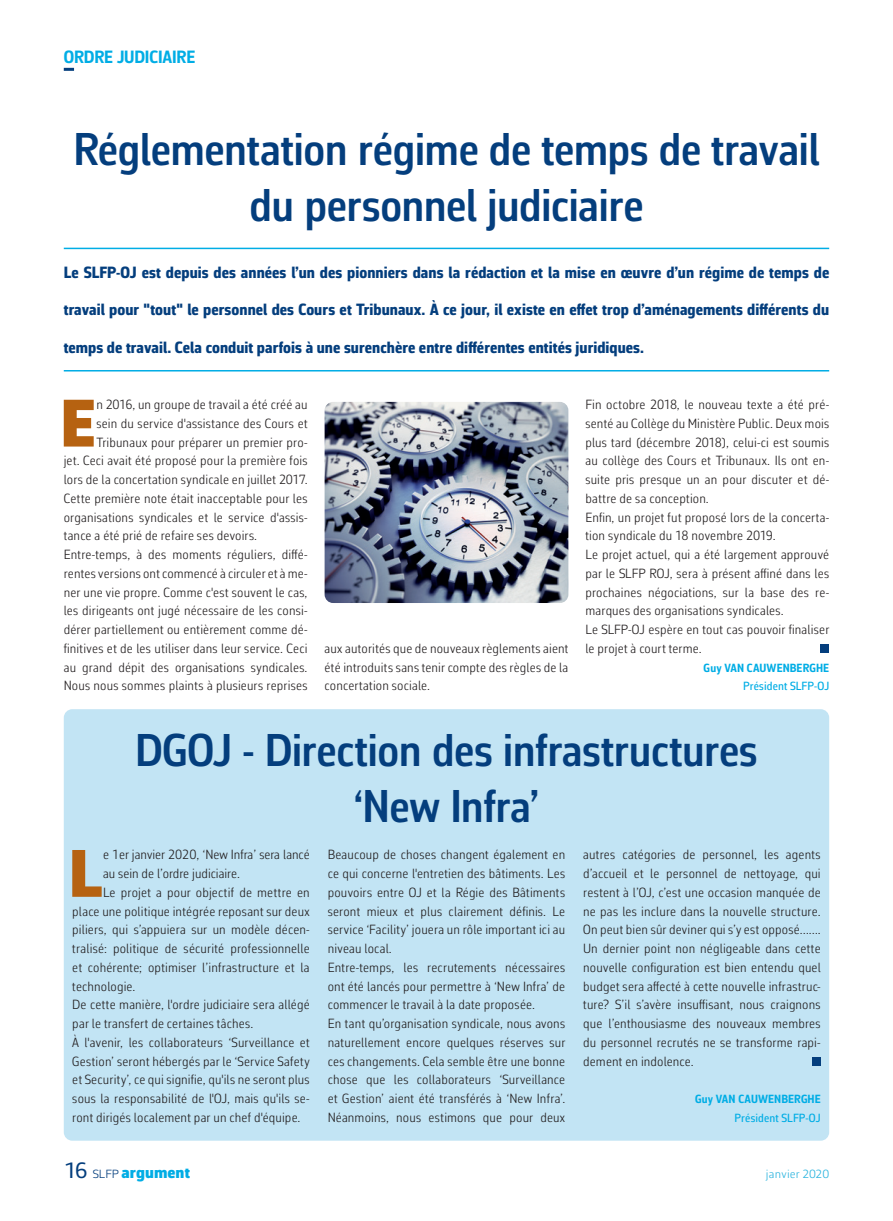
<style>
.page{position:relative;width:893px;height:1221px;background:#fff}
.page>*{position:absolute;margin:0;border:0;box-sizing:border-box;transform-origin:0 0}
.t1{font:900 67.95px "Corbeau Pro";color:#b66211}
.t2{font:600 46.5px/56.2px "Corbeau Con Pro";letter-spacing:-.01em;color:#043e7d;text-align:center}
.t3{font:700 18px "Corbeau Con Pro";letter-spacing:-.005em;color:#00ade5}
.t4{font:800 16.5px "Corbeau Con Pro";letter-spacing:.005em;color:#043e7d}
.t5{font:900 16.5px "Corbeau Pro";letter-spacing:.005em;color:#00ade5}
.t6{font:300 13.5px/18.8px "Corbeau Con Pro";letter-spacing:.015em;color:#231f20;text-align:justify}
.t7{font:700 12px "Corbeau Con Pro";letter-spacing:.005em;color:#00ade5}
.t8{font:500 12px "Corbeau Con Pro";letter-spacing:.01em;color:#00ade5}
.t9{font:300 12px "Corbeau Pro";letter-spacing:.015em;color:#28b3de}
.s1{font-weight:400;font-size:22.5px;color:#043e7d}
.s2{font-weight:300;font-size:12px;color:#043e7d}
</style>
<div class="page">
<div style="left:64px;top:709px;width:765px;height:431px;background:#c2e4f4;border-radius:9px"></div>
<svg style="left:64px;top:68px;width:10px;height:3px"></svg>
<hr style="left:64px;top:248px;width:765px;height:1px;background:#00ade5">
<hr style="left:64px;top:370px;width:765px;height:1px;background:#00ade5">
<div style="left:821px;top:644px;width:8px;height:9px;background:#043e7d"></div>
<div style="left:812px;top:1057px;width:9px;height:8px;background:#043e7d"></div>
<img style="left:325px;top:402px;width:243px;height:201px">
<h3 class="t3" style="left:64px;top:45px;width:133px">ORDRE JUDICIAIRE</h3>
<h2 class="t2" style="left:73px;top:121px;width:747px">Réglementation régime de temps de travail du personnel judiciaire</h2>
<p class="t4" style="left:64px;top:261px;width:767px">Le SLFP-OJ est depuis des années l’un des pionniers dans la rédaction et la mise en œuvre d’un régime de temps de</p>
<p class="t4" style="left:64px;top:298px;width:767px">travail pour "tout" le personnel des Cours et Tribunaux. À ce jour, il existe en effet trop d’aménagements différents du</p>
<p class="t4" style="left:64px;top:336px;width:582px">temps de travail. Cela conduit parfois à une surenchère entre différentes entités juridiques.</p>
<h1 class="t1" style="left:60px;top:378px;width:38px">E</h1>
<p class="t6" style="left:96px;top:395px;width:213px">n 2016, un groupe de travail a été créé au</p>
<p class="t6" style="left:96px;top:413px;width:213px">sein du service d'assistance des Cours et</p>
<p class="t6" style="left:96px;top:432px;width:213px">Tribunaux pour préparer un premier pro-</p>
<p class="t6" style="left:64px;top:451px;width:245px">jet. Ceci avait été proposé pour la première fois</p>
<p class="t6" style="left:64px;top:470px;width:245px">lors de la concertation syndicale en juillet 2017.</p>
<p class="t6" style="left:64px;top:488px;width:245px">Cette première note était inacceptable pour les</p>
<p class="t6" style="left:64px;top:507px;width:245px">organisations syndicales et le service d'assis-</p>
<p class="t6" style="left:64px;top:526px;width:195px">tance a été prié de refaire ses devoirs.</p>
<p class="t6" style="left:64px;top:545px;width:245px">Entre-temps, à des moments réguliers, diffé-</p>
<p class="t6" style="left:64px;top:563px;width:245px">rentes versions ont commencé à circuler et à me-</p>
<p class="t6" style="left:64px;top:582px;width:245px">ner une vie propre. Comme c'est souvent le cas,</p>
<p class="t6" style="left:64px;top:601px;width:245px">les dirigeants ont jugé nécessaire de les consi-</p>
<p class="t6" style="left:64px;top:620px;width:245px">dérer partiellement ou entièrement comme dé-</p>
<p class="t6" style="left:64px;top:638px;width:245px">finitives et de les utiliser dans leur service. Ceci</p>
<p class="t6" style="left:64px;top:657px;width:245px">au grand dépit des organisations syndicales.</p>
<p class="t6" style="left:64px;top:676px;width:245px">Nous nous sommes plaints à plusieurs reprises</p>
<p class="t6" style="left:325px;top:638px;width:245px">aux autorités que de nouveaux règlements aient été introduits sans tenir compte des règles de la concertation sociale.</p>
<p class="t6" style="left:585px;top:395px;width:245px;text-align:left">Fin octobre 2018, le nouveau texte a été pré&shy;senté au Collège du Ministère Public. Deux mois plus tard (décembre 2018), celui-ci est soumis au collège des Cours et Tribunaux. Ils ont en&shy;suite pris presque un an pour discuter et dé&shy;battre de sa conception.<br>Enfin, un projet fut proposé lors de la concerta&shy;tion syndicale du 18 novembre 2019.<br>Le projet actuel, qui a été largement approuvé par le SLFP ROJ, sera à présent affiné dans les prochaines négociations, sur la base des re&shy;marques des organisations syndicales.<br>Le SLFP-OJ espère en tout cas pouvoir finaliser le projet à court terme.</p>
<p class="t7" style="left:704px;top:659px;width:127px">Guy VAN CAUWENBERGHE</p>
<p class="t8" style="left:743px;top:678px;width:88px">Président SLFP-OJ</p>
<h2 class="t2" style="left:135px;top:721px;width:624px">DGOJ - Direction des infrastructures ‘New Infra’</h2>
<h1 class="t1" style="left:69px;top:828px;width:36px">L</h1>
<p class="t6" style="left:103px;top:845px;width:208px">e 1er janvier 2020, ‘New Infra’ sera lancé</p>
<p class="t6" style="left:103px;top:863px;width:138px">au sein de l’ordre judiciaire.</p>
<p class="t6" style="left:103px;top:882px;width:208px">Le projet a pour objectif de mettre en</p>
<p class="t6" style="left:72px;top:901px;width:239px">place une politique intégrée reposant sur deux</p>
<p class="t6" style="left:72px;top:920px;width:239px">piliers, qui s’appuiera sur un modèle décen-</p>
<p class="t6" style="left:72px;top:938px;width:239px">tralisé: politique de sécurité professionnelle</p>
<p class="t6" style="left:72px;top:957px;width:239px">et cohérente; optimiser l’infrastructure et la</p>
<p class="t6" style="left:72px;top:976px;width:65px">technologie.</p>
<p class="t6" style="left:72px;top:995px;width:239px">De cette manière, l'ordre judiciaire sera allégé</p>
<p class="t6" style="left:72px;top:1013px;width:183px">par le transfert de certaines tâches.</p>
<p class="t6" style="left:72px;top:1032px;width:239px">À l'avenir, les collaborateurs ‘Surveillance et</p>
<p class="t6" style="left:72px;top:1051px;width:239px">Gestion’ seront hébergés par le ‘Service Safety</p>
<p class="t6" style="left:72px;top:1070px;width:239px">et Security’, ce qui signifie, qu'ils ne seront plus</p>
<p class="t6" style="left:72px;top:1088px;width:239px">sous la responsabilité de l'OJ, mais qu'ils se-</p>
<p class="t6" style="left:72px;top:1107px;width:230px">ront dirigés localement par un chef d'équipe.</p>
<p class="t6" style="left:328px;top:845px;width:239px;text-align:left">Beaucoup de choses changent également en ce qui concerne l'entretien des bâtiments. Les pouvoirs entre OJ et la Régie des Bâtiments seront mieux et plus clairement définis. Le service ‘Facility’ jouera un rôle important ici au niveau local.<br>Entre-temps, les recrutements nécessaires ont été lancés pour permettre à ‘New Infra’ de commencer le travail à la date proposée.<br>En tant qu’organisation syndicale, nous avons naturellement encore quelques réserves sur ces changements. Cela semble être une bonne chose que les collaborateurs ‘Surveillance et Gestion’ aient été transférés à ‘New Infra’.<br>Néanmoins, nous estimons que pour deux</p>
<p class="t6" style="left:583px;top:845px;width:239px">autres catégories de personnel, les agents d’accueil et le personnel de nettoyage, qui restent à l’OJ, c’est une occasion manquée de ne pas les inclure dans la nouvelle structure.<br>On peut bien sûr deviner qui s’y est opposé…….<br>Un dernier point non négligeable dans cette nouvelle configuration est bien entendu quel budget sera affecté à cette nouvelle infrastruc&shy;ture? S’il s’avère insuffisant, nous craignons que l’enthousiasme des nouveaux membres du personnel recrutés ne se transforme rapi&shy;dement en indolence.</p>
<p class="t7" style="left:695px;top:1090px;width:127px">Guy VAN CAUWENBERGHE</p>
<p class="t8" style="left:735px;top:1109px;width:88px">Président SLFP-OJ</p>
<p class="t5" style="left:64px;top:1161px;width:128px"><span class="s1">16</span> <span class="s2">SLFP</span> argument</p>
<p class="t9" style="left:766px;top:1165px;width:65px">janvier 2020</p>
</div>
